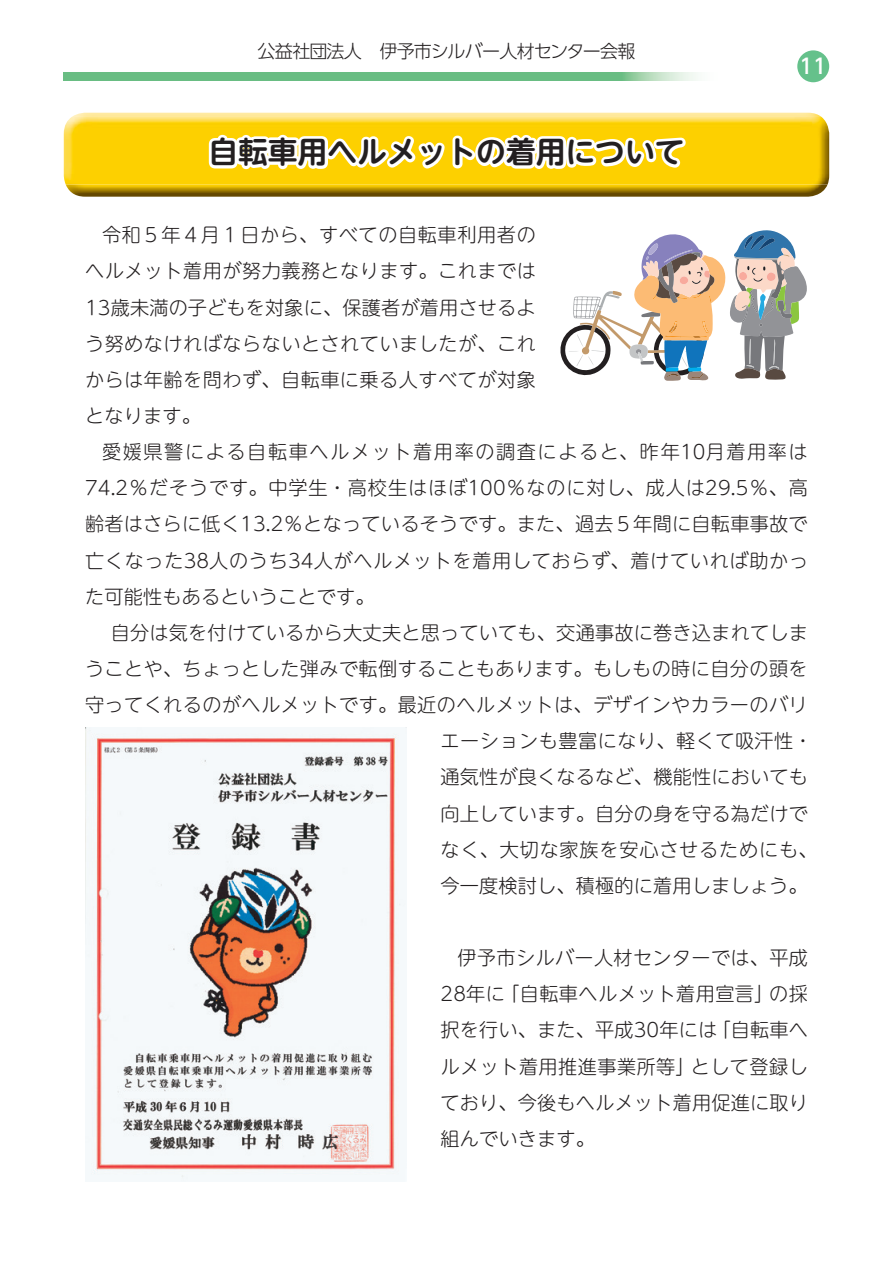
<style>
.page{position:relative;width:893px;height:1263px;background:#fff}
.page>*{position:absolute;margin:0;border:0;box-sizing:border-box;transform-origin:0 0}
.t1{font:700 29.7px "UD Shin M Go Pro De";color:#231f20}
.t2{font:500 20.7px "UD Shin Go Pro";color:#fff}
.t3{font:300 19.2px/36.2px "UD Shin M Go Pro";letter-spacing:.02em;color:#231f20;text-align:justify}
.t4{font:300 19.2px "UD Shin M Go Pro";letter-spacing:.04em;color:#231f20}
.t5{font:300 18px "UD Shin Go Pro";letter-spacing:-.045em;color:#231f20}
</style>
<div class="page">
<div style="left:797px;top:50px;width:32px;height:32px;background:#65c18b;border-radius:50%"></div>
<img style="left:64px;top:72px;width:632px;height:9px">
<img style="left:72px;top:113px;width:749px;height:4px">
<img style="left:66px;top:184px;width:762px;height:13px">
<img style="left:64px;top:117px;width:765px;height:67px">
<svg style="left:206px;top:72px;width:483px;height:100px"></svg>
<img style="left:85px;top:727px;width:321px;height:455px">
<svg style="left:560px;top:230px;width:247px;height:151px"></svg>
<p class="t5" style="left:257px;top:37px;width:380px">公益社団法人　伊予市シルバー人材センター会報</p>
<h1 class="t1" style="left:208px;top:128px;width:478px">自転車用ヘルメットの着用について</h1>
<p class="t2" style="left:800px;top:50px;width:29px">11</p>
<p class="t3" style="left:85px;top:216px;width:452px;text-indent:17px">令和５年４月１日から、すべての自転車利用者のヘルメット着用が努力義務となります。これまでは13歳未満の子どもを対象に、保護者が着用させるよう努めなければならないとされていましたが、これからは年齢を問わず、自転車に乗る人すべてが対象となります。</p>
<p class="t3" style="left:85px;top:433px;width:725px;text-indent:17px">愛媛県警による自転車ヘルメット着用率の調査によると、昨年10月着用率は74.2％だそうです。中学生・高校生はほぼ100％なのに対し、成人は29.5％、高齢者はさらに低く13.2％となっているそうです。また、過去５年間に自転車事故で亡くなった38人のうち34人がヘルメットを着用しておらず、着けていれば助かった可能性もあるということです。</p>
<p class="t3" style="left:111px;top:613px;width:699px">自分は気を付けているから大丈夫と思っていても、交通事故に巻き込まれてしま</p>
<p class="t3" style="left:85px;top:650px;width:724px">うことや、ちょっとした弾みで転倒することもあります。もしもの時に自分の頭を</p>
<p class="t3" style="left:85px;top:686px;width:724px">守ってくれるのがヘルメットです。最近のヘルメットは、デザインやカラーのバリ</p>
<p class="t3" style="left:441px;top:722px;width:374px">エーションも豊富になり、軽くて吸汗性・</p>
<p class="t3" style="left:441px;top:758px;width:369px">通気性が良くなるなど、機能性においても</p>
<p class="t3" style="left:441px;top:794px;width:369px">向上しています。自分の身を守る為だけで</p>
<p class="t4" style="left:441px;top:834px;width:378px">なく、大切な家族を安心させるためにも、</p>
<p class="t3" style="left:441px;top:866px;width:368px">今一度検討し、積極的に着用しましょう。</p>
<p class="t3" style="left:441px;top:939px;width:369px;text-indent:17px">伊予市シルバー人材センターでは、平成28年に「自転車ヘルメット着用宣言」の採択を行い、また、平成30年には「自転車ヘルメット着用推進事業所等」として登録しており、今後もヘルメット着用促進に取り組んでいきます。</p>
</div>
